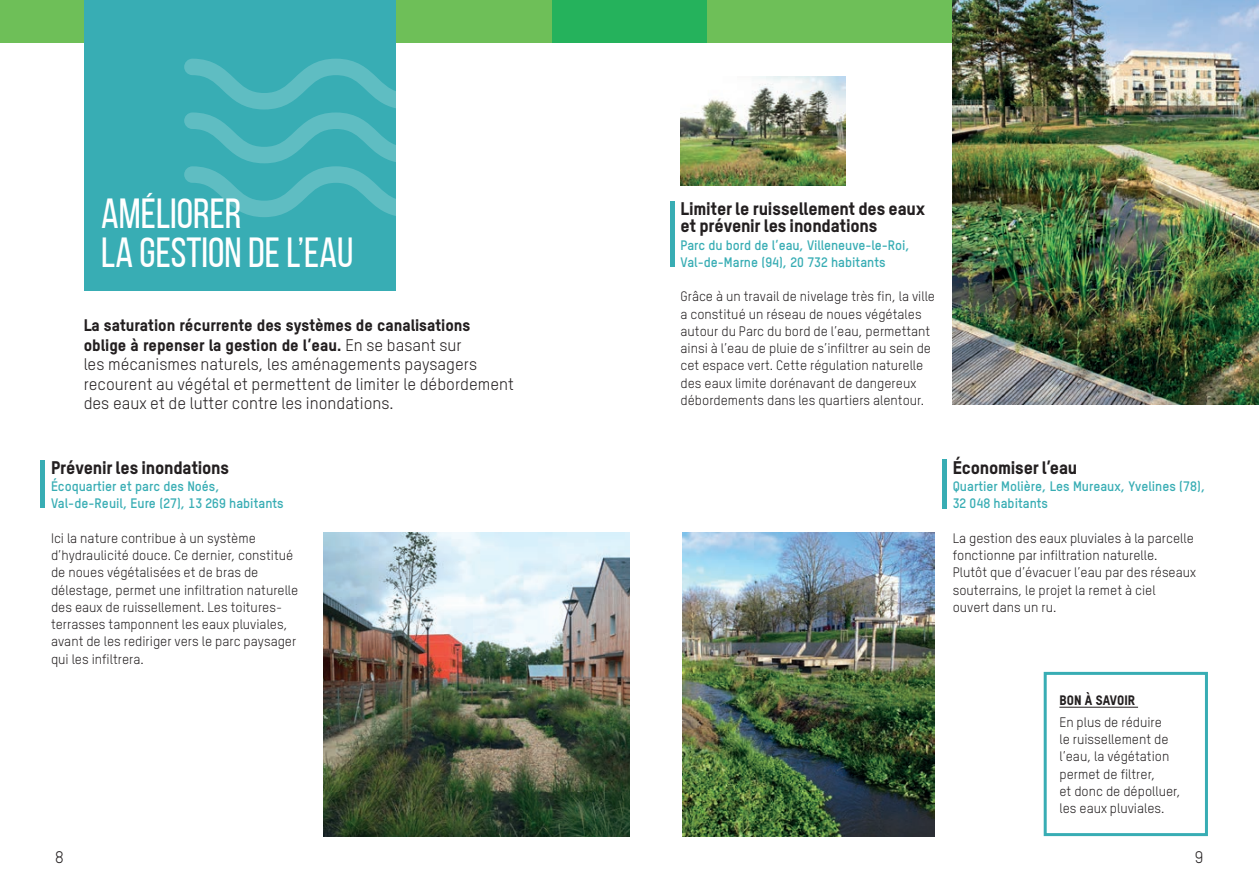
<style>
.page{position:relative;width:1259px;height:893px;background:#fff}
.page>*{position:absolute;margin:0;border:0;box-sizing:border-box;transform-origin:0 0}
.t1{font:42px/39px "Bebas Neue";color:#fff}
.t2{font:800 18px/17.2px "T Star Pro";letter-spacing:-.01em;color:#231f20}
.t3{font:16.5px/19.5px "T Star Pro";color:#231f20}
.t4{font:13.5px/17.2px "T Star Pro";color:#231f20}
.t5{font:700 13.5px/17.2px "T Star Pro";color:#38adb4}
.t6{font:800 13.5px "T Star Pro";color:#231f20}
.s1{font-weight:800}
</style>
<div class="page">
<div style="left:0;top:0;width:84px;height:43px;background:#6ebf58"></div>
<div style="left:395px;top:0;width:156px;height:43px;background:#6ebf58"></div>
<div style="left:551px;top:0;width:156px;height:43px;background:#25b25c"></div>
<div style="left:707px;top:0;width:245px;height:43px;background:#6ebf58"></div>
<div style="left:84px;top:0;width:311px;height:291px;background:#38adb4"></div>
<svg style="left:184px;top:59px;width:211px;height:158px"></svg>
<img style="left:323px;top:533px;width:306px;height:303px">
<img style="left:952px;top:0;width:307px;height:405px">
<img style="left:680px;top:77px;width:165px;height:109px">
<hr style="left:1059px;top:707px;width:79px;height:1px;background:#231f20">
<div style="left:1043px;top:672px;width:165px;height:164px;border:3px solid #38adb4"></div>
<div style="left:40px;top:460px;width:5px;height:48px;background:#38adb4"></div>
<hr style="left:670px;top:201px;width:4px;height:66px;background:#38adb4">
<hr style="left:942px;top:459px;width:4px;height:49px;background:#38adb4">
<img style="left:682px;top:533px;width:253px;height:303px">
<h1 class="t1" style="left:101px;top:193px;width:254px">AMÉLIORER<br>LA GESTION DE L’EAU</h1>
<p class="t3" style="left:84px;top:315px;width:432px"><span class="s1">La saturation récurrente des systèmes de canalisations oblige à repenser la gestion de l’eau.</span> En se basant sur<br>les mécanismes naturels, les aménagements paysagers recourent au végétal et permettent de limiter le débordement des eaux et de lutter contre les inondations.</p>
<h2 class="t2" style="left:51px;top:458px;width:180px">Prévenir les inondations</h2>
<p class="t5" style="left:51px;top:477px;width:234px">Écoquartier et parc des Noés,<br>Val-de-Reuil, Eure (27), 13 269 habitants</p>
<p class="t4" style="left:51px;top:529px;width:249px">Ici la nature contribue à un système d’hydraulicité douce. Ce dernier, constitué de noues végétalisées et de bras de délestage, permet une infiltration naturelle des eaux de ruissellement. Les toitures&shy;terrasses tamponnent les eaux pluviales, avant de les rediriger vers le parc paysager qui les infiltrera.</p>
<h2 class="t2" style="left:680px;top:199px;width:246px">Limiter le ruissellement des eaux et prévenir les inondations</h2>
<p class="t5" style="left:680px;top:235px;width:231px">Parc du bord de l’eau, Villeneuve-le-Roi,<br>Val-de-Marne (94), 20 732 habitants</p>
<p class="t4" style="left:680px;top:287px;width:256px">Grâce à un travail de nivelage très fin, la ville a constitué un réseau de noues végétales autour du Parc du bord de l’eau, permettant ainsi à l’eau de pluie de s’infiltrer au sein de cet espace vert. Cette régulation naturelle des eaux limite dorénavant de dangereux débordements dans les quartiers alentour.</p>
<h2 class="t2" style="left:952px;top:458px;width:126px">Économiser l’eau</h2>
<p class="t5" style="left:952px;top:477px;width:254px">Quartier Molière, Les Mureaux, Yvelines (78),<br>32 048 habitants</p>
<p class="t4" style="left:952px;top:529px;width:245px">La gestion des eaux pluviales à la parcelle fonctionne par infiltration naturelle.<br>Plutôt que d’évacuer l’eau par des réseaux souterrains, le projet la remet à ciel<br>ouvert dans un ru.</p>
<p class="t6" style="left:1059px;top:691px;width:77px">BON À SAVOIR</p>
<p class="t4" style="left:1059px;top:713px;width:123px">En plus de réduire<br>le ruissellement de l’eau, la végétation permet de filtrer,<br>et donc de dépolluer, les eaux pluviales.</p>
<p class="t3" style="left:55px;top:847px;width:10px">8</p>
<p class="t3" style="left:1195px;top:847px;width:10px">9</p>
</div>
